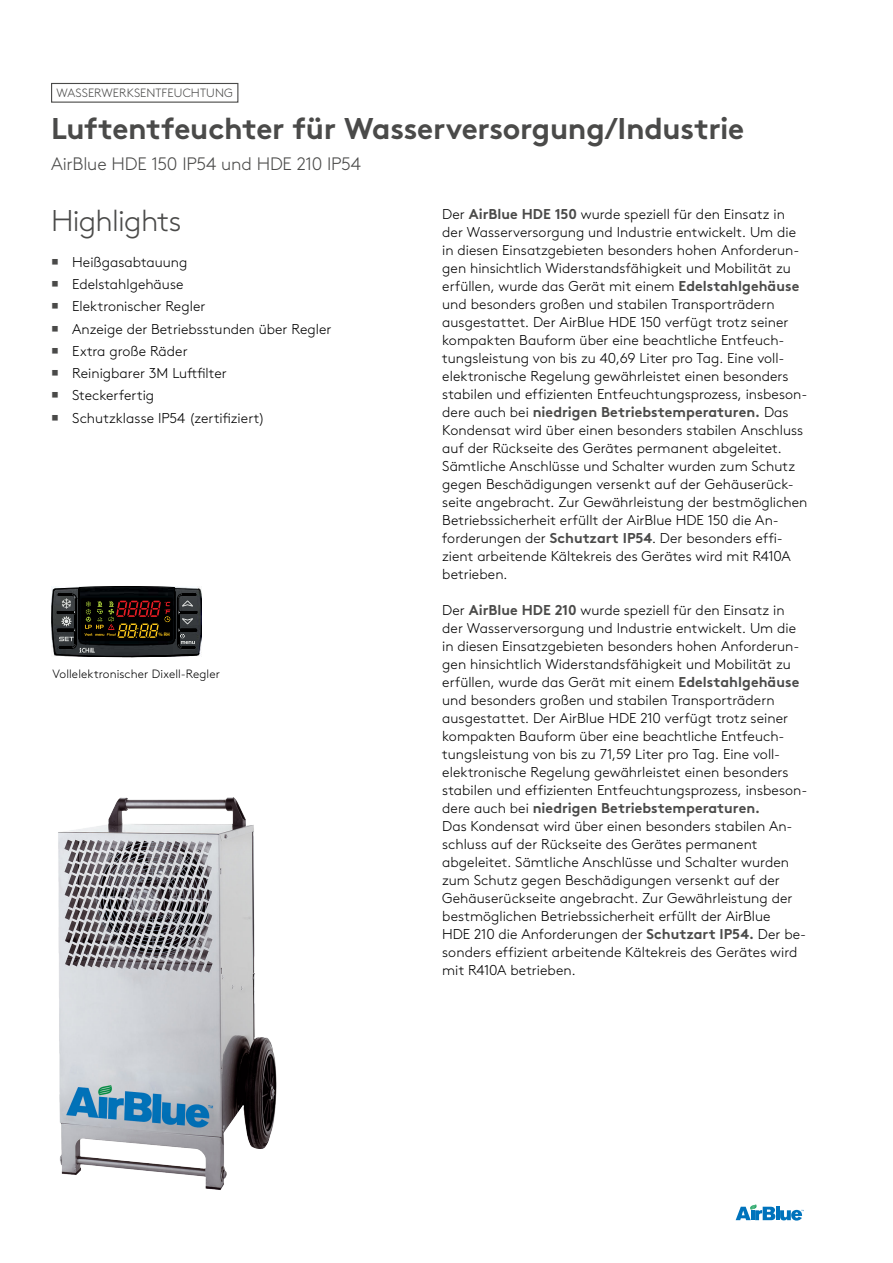
<style>
.page{position:relative;width:893px;height:1263px;background:#fff}
.page>*{position:absolute;margin:0;border:0;box-sizing:border-box;transform-origin:0 0}
.t1{font:700 30px "Swegon Brown";letter-spacing:-.01em;color:#4a4a49}
.t2{font:300 30px "Swegon Brown";letter-spacing:-.025em;color:#4a4a49}
.t3{font:300 18px "Swegon Brown";letter-spacing:-.015em;color:#4a4a49}
.t4{font:300 14.25px/18px "Swegon Brown";color:#000}
.t5{font:300 12px "Swegon Brown";letter-spacing:.01em;color:#000}
.t6{font:300 12px "Swegon Brown";letter-spacing:.005em;color:#4a4a49}
.t7{font:600 5.1px "Myriad Pro";color:#ffca1a}
.s1{font-weight:700;color:#4a4a49}
</style>
<div class="page">
<svg style="left:736px;top:1204px;width:68px;height:16px"></svg>
<img style="left:58px;top:797px;width:219px;height:393px">
<div style="left:51px;top:83px;width:187px;height:20px;border:1px solid #4a4a49"></div>
<svg style="left:51px;top:586px;width:151px;height:71px;background:#2c2722"></svg>
<p class="t6" style="left:56px;top:84px;width:178px">WASSERWERKSENTFEUCHTUNG</p>
<h1 class="t1" style="left:51px;top:105px;width:695px">Luftentfeuchter für Wasserversorgung/Industrie</h1>
<p class="t3" style="left:51px;top:151px;width:312px">AirBlue HDE 150 IP54 und HDE 210 IP54</p>
<h1 class="t2" style="left:51px;top:198px;width:132px">Highlights</h1>
<p class="t4" style="left:72px;top:250px;width:261px;line-height:22.2px">Heißgasabtauung<br>Edelstahlgehäuse<br>Elektronischer Regler<br>Anzeige der Betriebsstunden über Regler<br>Extra große Räder<br>Reinigbarer 3M Luftfilter<br>Steckerfertig<br>Schutzklasse IP54 (zertifiziert)</p>
<p class="t4" style="left:442px;top:204px;width:367px">Der <span class="s1">AirBlue HDE 150</span> wurde speziell für den Einsatz in der Wasserversorgung und Industrie entwickelt. Um die in diesen Einsatzgebieten besonders hohen Anforderun&shy;gen hinsichtlich Widerstandsfähigkeit und Mobilität zu erfüllen, wurde das Gerät mit einem <span class="s1">Edelstahlgehäuse </span>und besonders großen und stabilen Transporträdern ausgestattet. Der AirBlue HDE 150 verfügt trotz seiner kompakten Bauform über eine beachtliche Entfeuch&shy;tungsleistung von bis zu 40,69 Liter pro Tag. Eine voll&shy;elektronische Regelung gewährleistet einen besonders stabilen und effizienten Entfeuchtungsprozess, insbeson&shy;dere auch bei <span class="s1">niedrigen Betriebstemperaturen.</span> Das Kondensat wird über einen besonders stabilen Anschluss auf der Rückseite des Gerätes permanent abgeleitet.<br>Sämtliche Anschlüsse und Schalter wurden zum Schutz gegen Beschädigungen versenkt auf der Gehäuserück&shy;seite angebracht. Zur Gewährleistung der bestmöglichen Betriebssicherheit erfüllt der AirBlue HDE 150 die An&shy;forderungen der <span class="s1">Schutzart IP54</span>. Der besonders effi&shy;zient arbeitende Kältekreis des Gerätes wird mit R410A betrieben.</p>
<p class="t4" style="left:442px;top:600px;width:367px">Der <span class="s1">AirBlue HDE 210</span> wurde speziell für den Einsatz in der Wasserversorgung und Industrie entwickelt. Um die in diesen Einsatzgebieten besonders hohen Anforderun&shy;gen hinsichtlich Widerstandsfähigkeit und Mobilität zu erfüllen, wurde das Gerät mit einem <span class="s1">Edelstahlgehäuse </span>und besonders großen und stabilen Transporträdern ausgestattet. Der AirBlue HDE 210 verfügt trotz seiner kompakten Bauform über eine beachtliche Entfeuch&shy;tungsleistung von bis zu 71,59 Liter pro Tag. Eine voll&shy;elektronische Regelung gewährleistet einen besonders stabilen und effizienten Entfeuchtungsprozess, insbeson&shy;dere auch bei <span class="s1">niedrigen Betriebstemperaturen.<br></span>Das Kondensat wird über einen besonders stabilen An&shy;schluss auf der Rückseite des Gerätes permanent abgeleitet. Sämtliche Anschlüsse und Schalter wurden zum Schutz gegen Beschädigungen versenkt auf der Gehäuserückseite angebracht. Zur Gewährleistung der bestmöglichen Betriebssicherheit erfüllt der AirBlue<br>HDE 210 die Anforderungen der <span class="s1">Schutzart IP54.</span> Der be&shy;sonders effizient arbeitende Kältekreis des Gerätes wird mit R410A betrieben.</p>
<p class="t7" style="left:158px;top:631px;width:13px">% RH</p>
<p class="t5" style="left:52px;top:665px;width:169px">Vollelektronischer Dixell-Regler</p>
</div>
